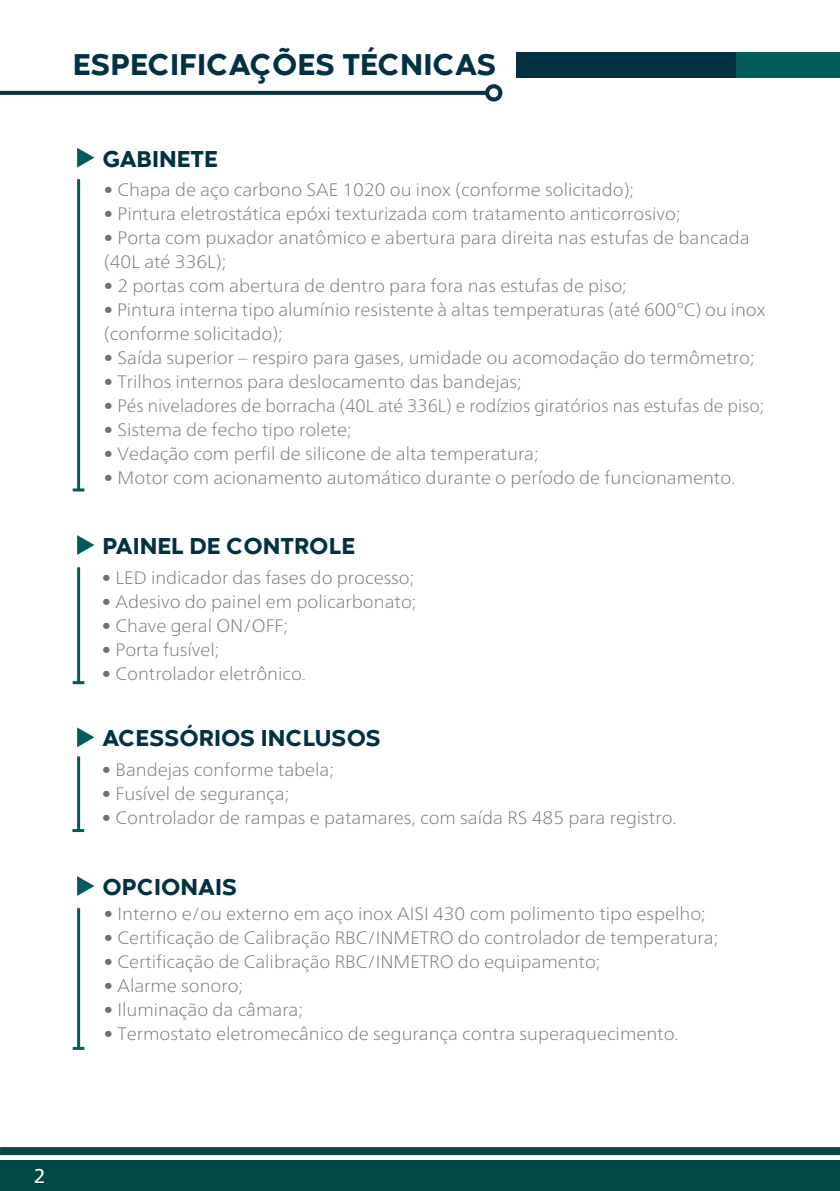
<style>
.page{position:relative;width:840px;height:1191px;background:#fff}
.page>*{position:absolute;margin:0;border:0;box-sizing:border-box;transform-origin:0 0}
.t1{font:800 31px "Codec Warm Trial";color:#023142}
.t2{font:800 23.8px "Codec Warm Trial";color:#023142}
.t3{font:20px "Frutiger Neue LT";color:#fff}
.t4{font:100 18px/24px "Frutiger Neue LT";color:#6f6f6f;scale:1.05 1}
</style>
<div class="page">
<div style="left:0;top:1160px;width:839px;height:31px;background:#004846"></div>
<div style="left:0;top:1147px;width:839px;height:8px;background:#004846"></div>
<div style="left:516px;top:52px;width:323px;height:25px;background:#023142"></div>
<div style="left:736px;top:52px;width:103px;height:25px;background:#015c5a"></div>
<svg style="left:0;top:91px;width:485px;height:4px;background:#0e3848"></svg>
<div style="left:485px;top:84px;width:17px;height:17px;background:#063242;border-radius:50%"></div>
<div style="left:489px;top:88px;width:9px;height:9px;background:#fff;border-radius:50%"></div>
<hr style="left:77px;top:179px;width:3px;height:312px;background:#035c5a">
<svg style="left:73px;top:488px;width:11px;height:3px"></svg>
<svg style="left:77px;top:148px;width:17px;height:20px"></svg>
<hr style="left:77px;top:567px;width:3px;height:115px;background:#035c5a">
<svg style="left:73px;top:681px;width:11px;height:3px"></svg>
<svg style="left:77px;top:535px;width:17px;height:20px"></svg>
<hr style="left:77px;top:908px;width:3px;height:140px;background:#035c5a">
<svg style="left:73px;top:1047px;width:11px;height:3px"></svg>
<svg style="left:77px;top:876px;width:17px;height:20px"></svg>
<hr style="left:77px;top:756px;width:3px;height:74px;background:#035c5a">
<svg style="left:72px;top:829px;width:12px;height:3px"></svg>
<svg style="left:77px;top:727px;width:17px;height:20px"></svg>
<h1 class="t1" style="left:73px;top:45px;width:425px">ESPECIFICAÇÕES TÉCNICAS</h1>
<h2 class="t2" style="left:102px;top:143px;width:117px">GABINETE</h2>
<p class="t4" style="left:104px;top:177px;width:506px">• Chapa de aço carbono SAE 1020 ou inox (conforme solicitado);</p>
<p class="t4" style="left:104px;top:201px;width:550px">• Pintura eletrostática epóxi texturizada com tratamento anticorrosivo;</p>
<p class="t4" style="left:104px;top:225px;width:616px">• Porta com puxador anatômico e abertura para direita nas estufas de bancada (40L até 336L);</p>
<p class="t4" style="left:104px;top:273px;width:499px">• 2 portas com abertura de dentro para fora nas estufas de piso;</p>
<p class="t4" style="left:104px;top:297px;width:631px">• Pintura interna tipo alumínio resistente à altas temperaturas (até 600°C) ou inox (conforme solicitado);</p>
<p class="t4" style="left:104px;top:345px;width:621px">• Saída superior – respiro para gases, umidade ou acomodação do termômetro;</p>
<p class="t4" style="left:104px;top:369px;width:399px">• Trilhos internos para deslocamento das bandejas;</p>
<p class="t4" style="left:104px;top:393px;width:630px">• Pés niveladores de borracha (40L até 336L) e rodízios giratórios nas estufas de piso;</p>
<p class="t4" style="left:104px;top:417px;width:237px">• Sistema de fecho tipo rolete;</p>
<p class="t4" style="left:104px;top:441px;width:415px">• Vedação com perfil de silicone de alta temperatura;</p>
<p class="t4" style="left:104px;top:465px;width:602px">• Motor com acionamento automático durante o período de funcionamento.</p>
<h2 class="t2" style="left:102px;top:531px;width:254px">PAINEL DE CONTROLE</h2>
<p class="t4" style="left:102px;top:565px;width:299px">• LED indicador das fases do processo;</p>
<p class="t4" style="left:102px;top:589px;width:301px">• Adesivo do painel em policarbonato;</p>
<p class="t4" style="left:102px;top:613px;width:179px">• Chave geral ON/OFF;</p>
<p class="t4" style="left:102px;top:637px;width:113px">• Porta fusível;</p>
<p class="t4" style="left:102px;top:661px;width:196px">• Controlador eletrônico.</p>
<h2 class="t2" style="left:102px;top:723px;width:280px">ACESSÓRIOS INCLUSOS</h2>
<p class="t4" style="left:102px;top:757px;width:222px">• Bandejas conforme tabela;</p>
<p class="t4" style="left:102px;top:781px;width:180px">• Fusível de segurança;</p>
<p class="t4" style="left:102px;top:805px;width:548px">• Controlador de rampas e patamares, com saída RS 485 para registro.</p>
<h2 class="t2" style="left:102px;top:871px;width:136px">OPCIONAIS</h2>
<p class="t4" style="left:104px;top:901px;width:574px">• Interno e/ou externo em aço inox AISI 430 com polimento tipo espelho;</p>
<p class="t4" style="left:104px;top:925px;width:586px">• Certificação de Calibração RBC/INMETRO do controlador de temperatura;</p>
<p class="t4" style="left:104px;top:949px;width:474px">• Certificação de Calibração RBC/INMETRO do equipamento;</p>
<p class="t4" style="left:104px;top:973px;width:134px">• Alarme sonoro;</p>
<p class="t4" style="left:104px;top:997px;width:191px">• Iluminação da câmara;</p>
<p class="t4" style="left:104px;top:1021px;width:549px">• Termostato eletromecânico de segurança contra superaquecimento.</p>
<p class="t3" style="left:34px;top:1164px;width:13px">2</p>
</div>
